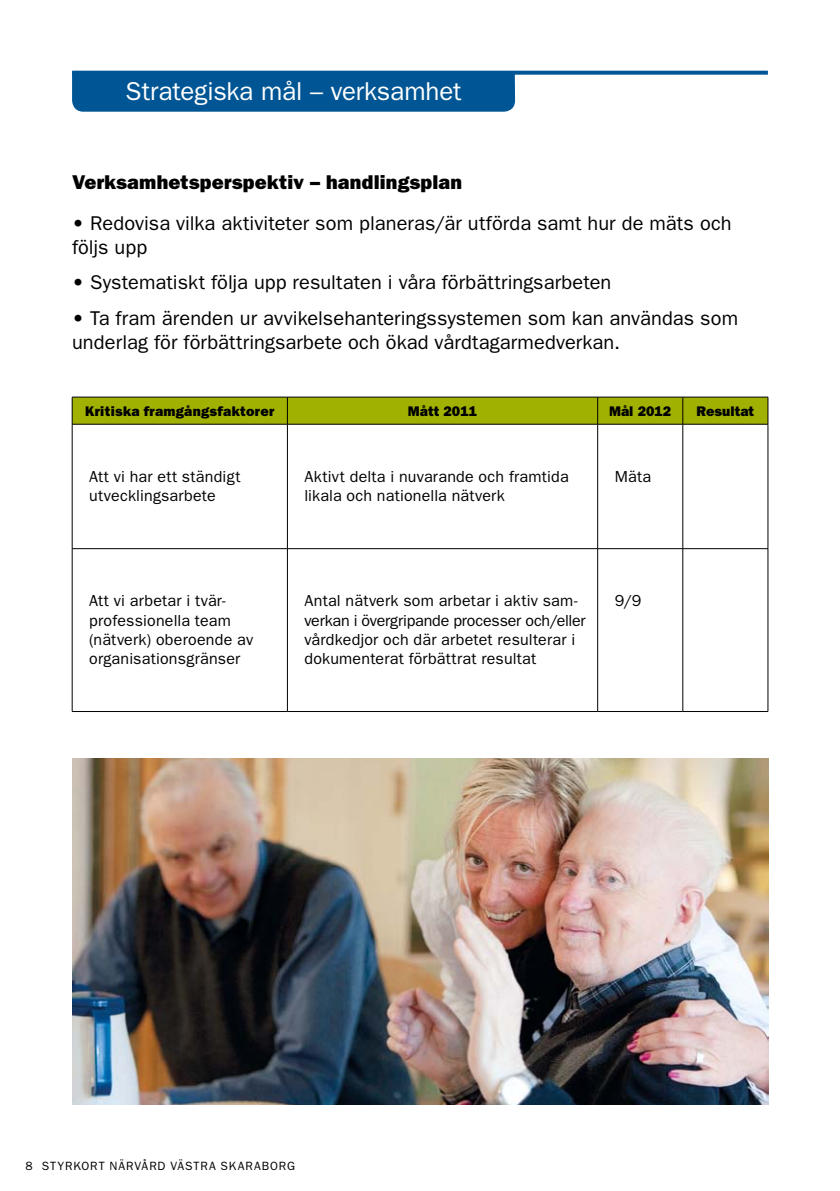
<style>
.page{position:relative;width:840px;height:1191px;background:#fff}
.page>*{position:absolute;margin:0;border:0;box-sizing:border-box;transform-origin:0 0}
.t1{font:26px "Franklin Gothic";letter-spacing:-.005em;color:#fff}
.t2{font:20px/24px "Franklin Gothic";letter-spacing:.005em;color:#000}
.t3{font:800 20px "Franklin Gothic";letter-spacing:.01em;color:#000}
.t4{font:16px/19.2px "Franklin Gothic";letter-spacing:.015em;color:#000}
.t5{font:800 14px "Franklin Gothic";letter-spacing:.01em;color:#000}
.t6{font:12px "Franklin Gothic";letter-spacing:.075em;color:#000}
</style>
<div class="page">
<div style="left:72px;top:75px;width:443px;height:37px;background:#005694"></div>
<hr style="left:72px;top:71px;width:695px;height:4px;background:#005694">
<svg style="left:72px;top:397px;width:696px;height:27px"></svg>
<hr style="left:72px;top:424px;width:215px;height:1px;background:#000">
<hr style="left:72px;top:424px;width:1px;height:124px;background:#000">
<hr style="left:287px;top:424px;width:310px;height:1px;background:#000">
<hr style="left:287px;top:424px;width:1px;height:124px;background:#000">
<hr style="left:597px;top:424px;width:85px;height:1px;background:#000">
<hr style="left:597px;top:424px;width:1px;height:124px;background:#000">
<hr style="left:682px;top:424px;width:85px;height:1px;background:#000">
<hr style="left:682px;top:424px;width:1px;height:124px;background:#000">
<hr style="left:767px;top:424px;width:1px;height:124px;background:#000">
<hr style="left:72px;top:548px;width:215px;height:1px;background:#000">
<hr style="left:72px;top:549px;width:1px;height:162px;background:#000">
<hr style="left:287px;top:548px;width:310px;height:1px;background:#000">
<hr style="left:287px;top:549px;width:1px;height:162px;background:#000">
<hr style="left:597px;top:548px;width:85px;height:1px;background:#000">
<hr style="left:597px;top:549px;width:1px;height:162px;background:#000">
<hr style="left:682px;top:548px;width:85px;height:1px;background:#000">
<hr style="left:682px;top:549px;width:1px;height:162px;background:#000">
<hr style="left:767px;top:549px;width:1px;height:162px;background:#000">
<hr style="left:72px;top:711px;width:215px;height:1px;background:#000">
<hr style="left:287px;top:711px;width:310px;height:1px;background:#000">
<hr style="left:597px;top:711px;width:85px;height:1px;background:#000">
<hr style="left:682px;top:711px;width:85px;height:1px;background:#000">
<img style="left:73px;top:758px;width:694px;height:346px">
<h1 class="t1" style="left:125px;top:76px;width:337px">Strategiska mål – verksamhet</h1>
<p class="t3" style="left:72px;top:170px;width:391px">Verksamhetsperspektiv – handlingsplan</p>
<p class="t2" style="left:72px;top:211px;width:660px">• Redovisa vilka aktiviteter som planeras/är utförda samt hur de mäts och följs upp</p>
<p class="t2" style="left:72px;top:270px;width:540px">• Systematiskt följa upp resultaten i våra förbättringsarbeten</p>
<p class="t2" style="left:72px;top:305px;width:667px">• Ta fram ärenden ur avvikelsehanteringssystemen som kan användas som underlag för förbättringsarbete och ökad vårdtagarmedverkan.</p>
<p class="t5" style="left:85px;top:403px;width:191px">Kritiska framgångsfaktorer</p>
<p class="t5" style="left:407px;top:403px;width:71px">Mått 2011</p>
<p class="t5" style="left:608px;top:403px;width:64px">Mål 2012</p>
<p class="t5" style="left:696px;top:403px;width:59px">Resultat</p>
<p class="t4" style="left:89px;top:466px;width:153px">Att vi har ett ständigt utvecklingsarbete</p>
<p class="t4" style="left:304px;top:466px;width:265px">Aktivt delta i nuvarande och framtida likala och nationella nätverk</p>
<p class="t4" style="left:614px;top:466px;width:38px">Mäta</p>
<p class="t4" style="left:89px;top:591px;width:165px">Att vi arbetar i tvär&shy;professionella team (nätverk) oberoende av organisationsgränser</p>
<p class="t4" style="left:304px;top:591px;width:282px">Antal nätverk som arbetar i aktiv sam&shy;verkan i övergripande processer och/eller vårdkedjor och där arbetet resulterar i dokumenterat förbättrat resultat</p>
<p class="t4" style="left:614px;top:591px;width:28px">9/9</p>
<p class="t6" style="left:26px;top:1158px;width:271px">8 STYRKORT NÄRVÅRD VÄSTRA SKARABORG</p>
</div>
